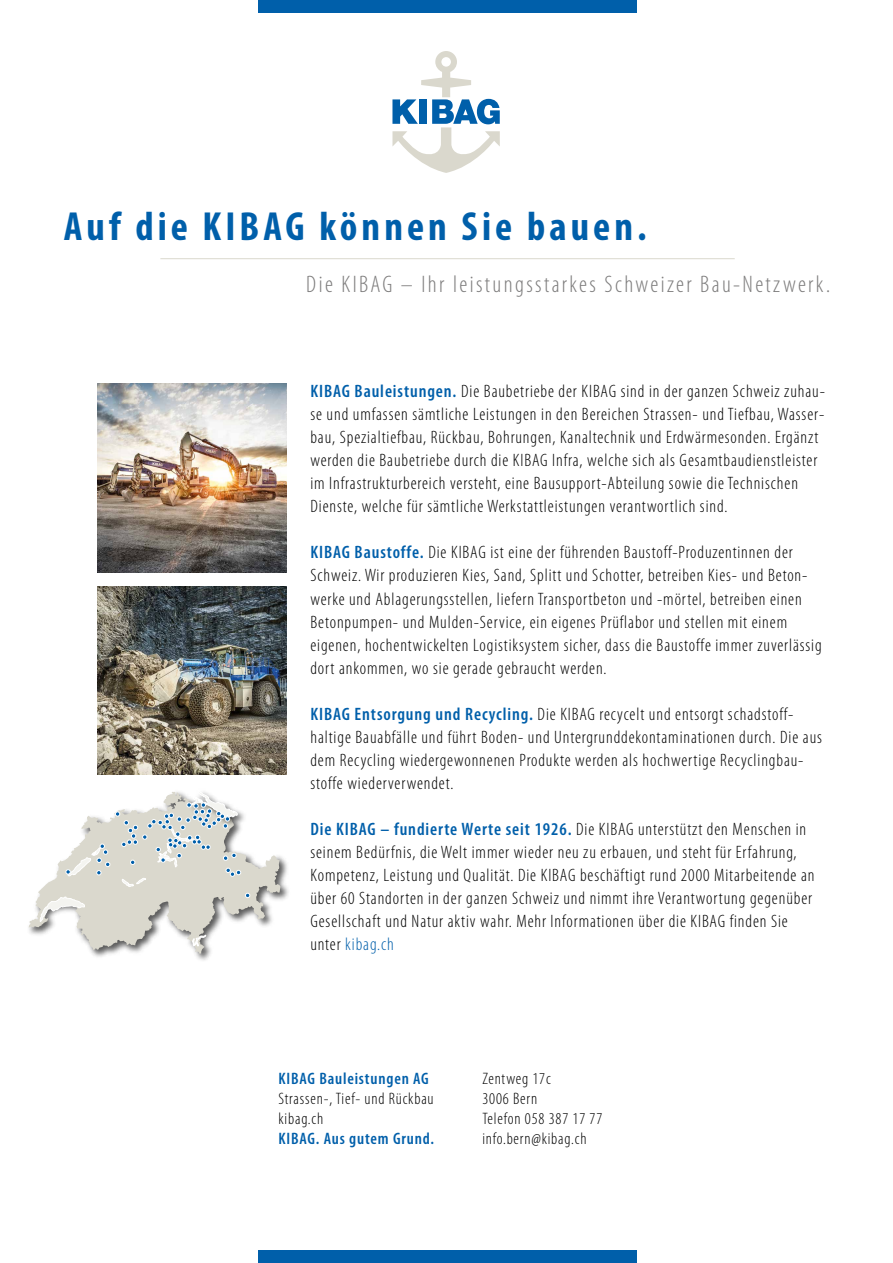
<style>
.page{position:relative;width:893px;height:1263px;background:#fff}
.page>*{position:absolute;margin:0;border:0;box-sizing:border-box;transform-origin:0 0}
.t1{font:700 condensed 40.8px "Myriad Pro";letter-spacing:.1em;color:#005faa}
.t2{font:300 condensed 24px "Myriad Pro";letter-spacing:.1em;color:#7c7b7b}
.t3{font:300 condensed 18px/23px "Myriad Pro";letter-spacing:.05em;color:#000}
.t4{font:300 condensed 16.65px/20px "Myriad Pro";letter-spacing:.05em;color:#000}
.t5{font:600 condensed 16.65px "Myriad Pro";letter-spacing:.05em;color:#005faa}
.s1{font-weight:600;color:#005faa}
.s2{color:#005faa}
</style>
<div class="page">
<svg style="left:392px;top:51px;width:108px;height:122px"></svg>
<div style="left:258px;top:0;width:379px;height:13px;background:#005faa"></div>
<div style="left:258px;top:1250px;width:379px;height:13px;background:#005faa"></div>
<hr style="left:160px;top:258px;width:575px;height:1px;background:#dad8cd">
<img style="left:98px;top:384px;width:188px;height:188px">
<img style="left:98px;top:586px;width:188px;height:188px">
<img style="left:28px;top:856px;width:261px;height:105px">
<svg style="left:29px;top:792px;width:251px;height:162px"></svg>
<h1 class="t1" style="left:64px;top:201px;width:584px">Auf die KIBAG können Sie bauen.</h1>
<h2 class="t2" style="left:306px;top:272px;width:525px">Die KIBAG – Ihr leistungsstarkes Schweizer Bau-Netzwerk.</h2>
<p class="t3" style="left:310px;top:380px;width:516px"><span class="s1">KIBAG Bauleistungen.</span> Die Baubetriebe der KIBAG sind in der ganzen Schweiz zuhau&shy;se und umfassen sämtliche Leistungen in den Bereichen Strassen- und Tiefbau, Wasser&shy;bau, Spezialtiefbau, Rückbau, Bohrungen, Kanaltechnik und Erdwärmesonden. Ergänzt werden die Baubetriebe durch die KIBAG Infra, welche sich als Gesamtbaudienstleister im Infrastrukturbereich versteht, eine Bausupport-Abteilung sowie die Technischen Dienste, welche für sämtliche Werkstattleistungen verantwortlich sind.</p>
<p class="t3" style="left:310px;top:541px;width:513px"><span class="s1">KIBAG Baustoffe.</span> Die KIBAG ist eine der führenden Baustoff-Produzentinnen der Schweiz. Wir produzieren Kies, Sand, Splitt und Schotter, betreiben Kies- und Beton&shy;werke und Ablagerungsstellen, liefern Transportbeton und -mörtel, betreiben einen Betonpumpen- und Mulden-Service, ein eigenes Prüflabor und stellen mit einem eigenen, hochentwickelten Logistiksystem sicher, dass die Baustoffe immer zuverlässig dort ankommen, wo sie gerade gebraucht werden.</p>
<p class="t3" style="left:310px;top:703px;width:513px"><span class="s1">KIBAG Entsorgung und Recycling.</span> Die KIBAG recycelt und entsorgt schadstoff&shy;haltige Bauabfälle und führt Boden- und Untergrunddekontaminationen durch. Die aus dem Recycling wiedergewonnenen Produkte werden als hochwertige Recyclingbau&shy;stoffe wiederverwendet.</p>
<p class="t3" style="left:310px;top:818px;width:506px"><span class="s1">Die KIBAG – fundierte Werte seit 1926.</span> Die KIBAG unterstützt den Menschen in seinem Bedürfnis, die Welt immer wieder neu zu erbauen, und steht für Erfahrung, Kompetenz, Leistung und Qualität. Die KIBAG beschäftigt rund 2000 Mitarbeitende an über 60 Standorten in der ganzen Schweiz und nimmt ihre Verantwortung gegenüber Gesellschaft und Natur aktiv wahr. Mehr Informationen über die KIBAG finden Sie unter <span class="s2">kibag.ch</span></p>
<p class="t5" style="left:278px;top:1069px;width:152px">KIBAG Bauleistungen AG</p>
<p class="t4" style="left:278px;top:1089px;width:157px">Strassen-, Tief- und Rückbau kibag.ch</p>
<p class="t5" style="left:278px;top:1129px;width:157px">KIBAG. Aus gutem Grund.</p>
<p class="t4" style="left:482px;top:1069px;width:122px">Zentweg 17c<br>3006 Bern<br>Telefon 058 387 17 77 info.bern@kibag.ch</p>
</div>
